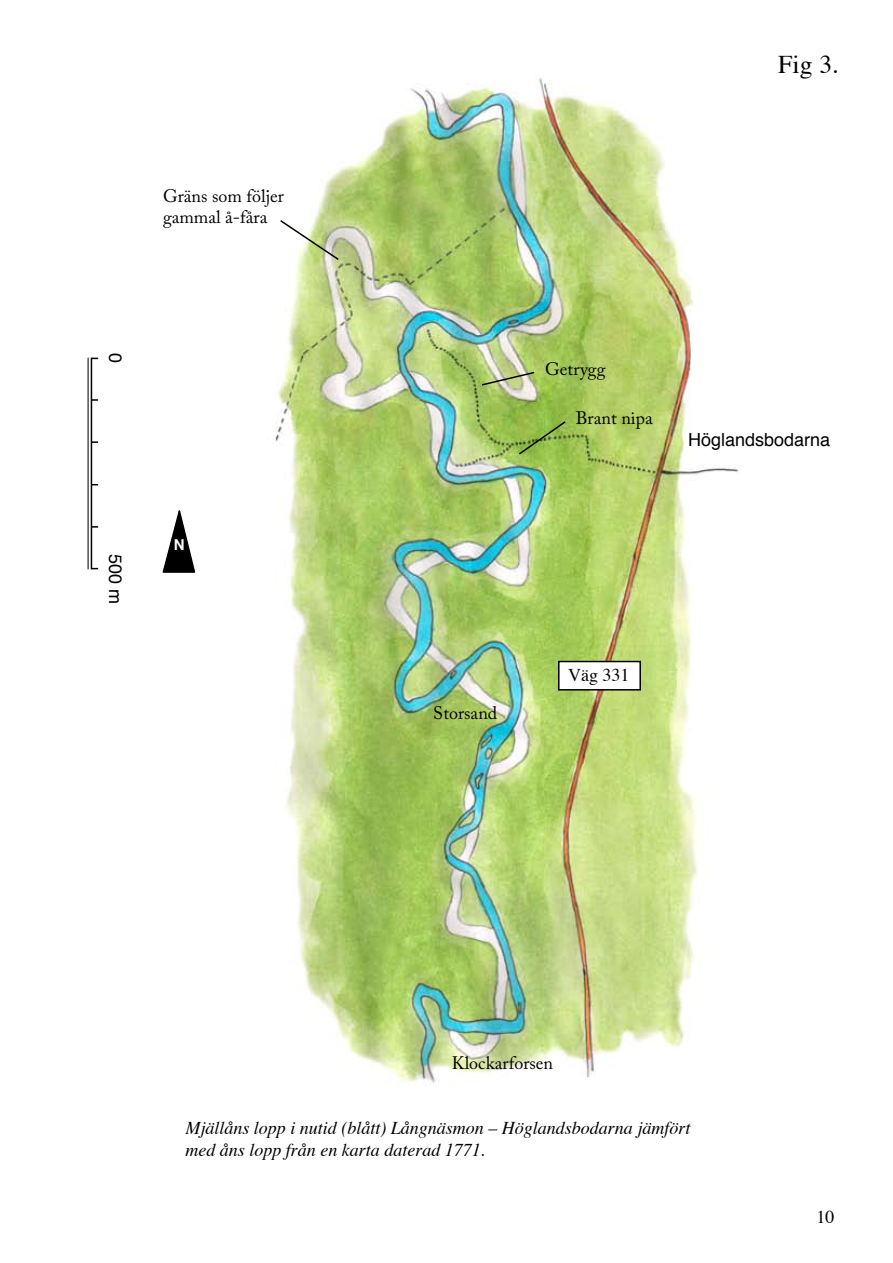
<style>
.page{position:relative;width:893px;height:1263px;background:#fff}
.page>*{position:absolute;margin:0;border:0;box-sizing:border-box;transform-origin:0 0}
.t1{font:25.5px "Times";color:#000}
.t2{font:italic 18px/21.6px "Times";color:#000}
.t3{font:18px/21.6px "Adobe Caslon Pro";color:#000}
.t4{font:18px "Helvetica";color:#000}
.t5{font:18px "Times";color:#000}
.t6{font:700 15px "Helvetica";color:#fff}
</style>
<div class="page">
<img style="left:87px;top:78px;width:652px;height:1007px">
<svg style="left:480px;top:371px;width:56px;height:16px"></svg>
<svg style="left:517px;top:420px;width:50px;height:36px;background:#8ab045"></svg>
<svg style="left:279px;top:219px;width:61px;height:42px"></svg>
<div style="left:55px;top:622px;width:69px;height:280px;background:#fff"></div>
<svg style="left:161px;top:509px;width:35px;height:64px"></svg>
<hr style="left:91px;top:358px;width:1px;height:211px;background:#000">
<svg style="left:92px;top:399px;width:6px;height:2px"></svg>
<svg style="left:92px;top:441px;width:6px;height:2px"></svg>
<svg style="left:92px;top:526px;width:6px;height:2px"></svg>
<hr style="left:88px;top:358px;width:1px;height:211px;background:#000">
<div style="left:559px;top:661px;width:81px;height:29px;background:#fff"></div>
<div style="left:558px;top:661px;width:83px;height:29px;border:2px solid #000"></div>
<p class="t3" style="left:163px;top:185px;width:123px">Gräns som följer gammal å-fåra</p>
<p class="t4" style="left:131px;top:353px;width:12px;rotate:90deg">0</p>
<p class="t4" style="left:131px;top:554px;width:52px;rotate:90deg">500 m</p>
<p class="t6" style="left:174px;top:531px;width:12px">N</p>
<h1 class="t1" style="left:778px;top:41px;width:62px">Fig 3.</h1>
<p class="t3" style="left:545px;top:358px;width:62px">Getrygg</p>
<p class="t3" style="left:576px;top:407px;width:79px">Brant nipa</p>
<p class="t4" style="left:688px;top:424px;width:144px">Höglandsbodarna</p>
<p class="t3" style="left:433px;top:702px;width:66px">Storsand</p>
<p class="t5" style="left:568px;top:658px;width:63px">Väg 331</p>
<p class="t3" style="left:452px;top:1052px;width:103px">Klockarforsen</p>
<p class="t2" style="left:185px;top:1116px;width:507px">Mjällåns lopp i nutid (blått) Långnäsmon – Höglandsbodarna jämfört med åns lopp från en karta daterad 1771.</p>
<p class="t5" style="left:816px;top:1200px;width:19px">10</p>
</div>
